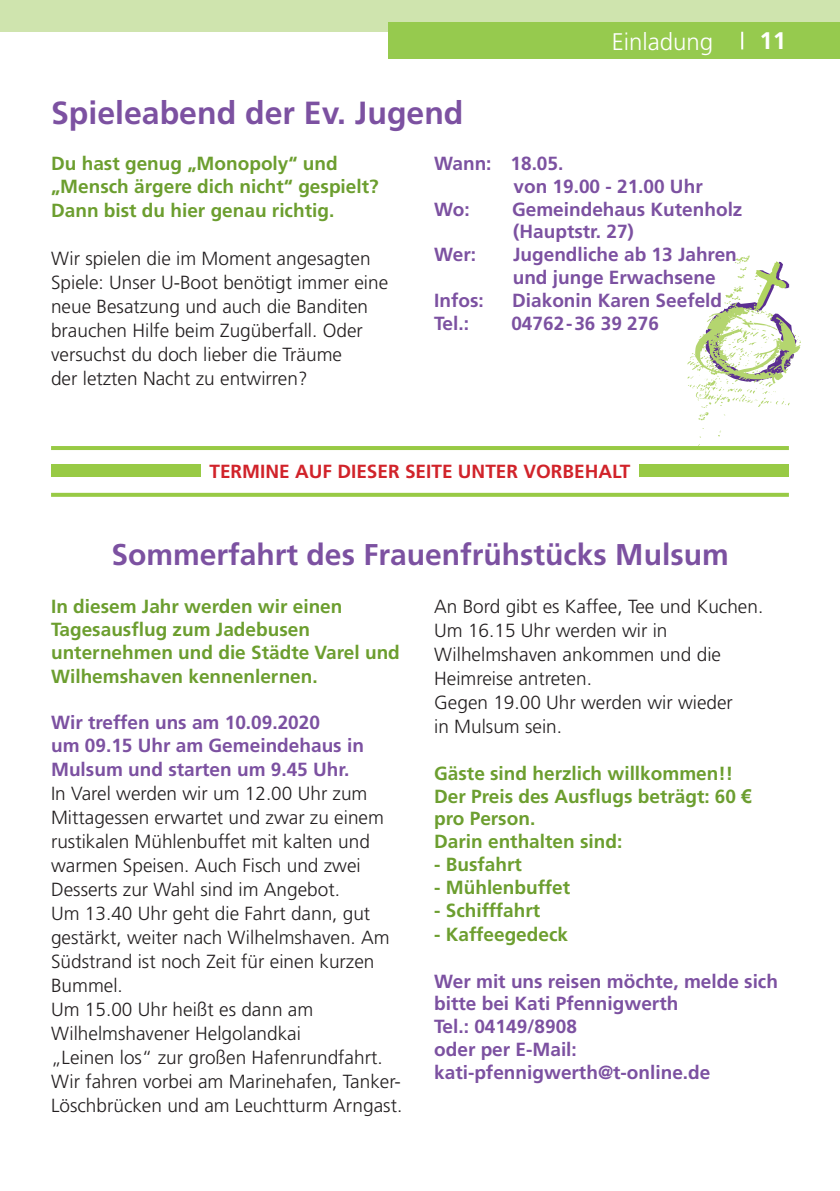
<style>
.page{position:relative;width:840px;height:1191px;background:#fff}
.page>*{position:absolute;margin:0;border:0;box-sizing:border-box;transform-origin:0 0}
.t1{font:700 32px "Frutiger";color:#7c51a1}
.t2{font:700 30px "Frutiger";color:#7c51a1}
.t3{font:300 24px "Frutiger";color:#fff}
.t4{font:700 24px "Frutiger";color:#fff}
.t5{font:300 19px/24px "Frutiger";color:#231f20}
.t6{font:700 19px/22.8px "Frutiger";color:#7c51a1}
.t7{font:700 19px/23.2px "Frutiger";color:#6c9e2f}
.t8{font:700 19px "Frutiger";color:#d1232a}
.s1{font-family:"Arial"}
</style>
<div class="page">
<div style="left:0;top:0;width:839px;height:32px;background:#cfe4ae"></div>
<div style="left:388px;top:22px;width:451px;height:37px;background:#96ca4e"></div>
<svg style="left:741px;top:32px;width:1px;height:17px"></svg>
<svg style="left:687px;top:255px;width:113px;height:195px"></svg>
<div style="left:51px;top:464px;width:150px;height:13px;background:#98ca45"></div>
<div style="left:638px;top:464px;width:150px;height:13px;background:#98ca45"></div>
<hr style="left:51px;top:446px;width:737px;height:4px;background:#98ca45">
<svg style="left:51px;top:493px;width:737px;height:4px;background:#9ccc4c"></svg>
<p class="t3" style="left:611px;top:28px;width:103px">Einladung</p>
<p class="t4" style="left:759px;top:27px;width:28px">11</p>
<h1 class="t1" style="left:51px;top:94px;width:413px">Spieleabend der Ev. Jugend</h1>
<p class="t6" style="left:434px;top:152px;width:131px">Wann: 18.05.</p>
<p class="t6" style="left:513px;top:175px;width:191px">von 19.00 - 21.00 Uhr</p>
<p class="t6" style="left:434px;top:198px;width:37px">Wo:</p>
<p class="t6" style="left:512px;top:198px;width:232px">Gemeindehaus Kutenholz (Hauptstr. 27)</p>
<p class="t6" style="left:434px;top:243px;width:43px">Wer:</p>
<p class="t6" style="left:512px;top:243px;width:225px">Jugendliche ab 13 Jahren und junge Erwachsene</p>
<p class="t6" style="left:434px;top:289px;width:51px">Infos:</p>
<p class="t6" style="left:512px;top:289px;width:211px">Diakonin Karen Seefeld</p>
<p class="t6" style="left:434px;top:312px;width:36px">Tel.:</p>
<p class="t6" style="left:511px;top:312px;width:149px">04762-36 39 276</p>
<p class="t7" style="left:51px;top:152px;width:329px">Du hast genug „Monopoly“ und „Mensch ärgere dich nicht“ gespielt?<br>Dann bist du hier genau richtig.</p>
<p class="t5" style="left:51px;top:247px;width:338px">Wir spielen die im Moment angesagten Spiele: Unser U-Boot benötigt immer eine neue Besatzung und auch die Banditen brauchen Hilfe beim Zugüberfall. Oder versuchst du doch lieber die Träume<br>der letzten Nacht zu entwirren?</p>
<p class="t8" style="left:209px;top:460px;width:422px">TERMINE AUF DIESER SEITE UNTER VORBEHALT</p>
<h2 class="t2" style="left:111px;top:537px;width:618px">Sommerfahrt des Frauenfrühstücks Mulsum</h2>
<p class="t5" style="left:434px;top:594px;width:330px">An Bord gibt es Kaffee, Tee und Kuchen.<br>Um 16.15 Uhr werden wir in<br>Wilhelmshaven ankommen und die<br>Heimreise antreten.<br>Gegen 19.00 Uhr werden wir wieder<br>in Mulsum sein.</p>
<p class="t7" style="left:434px;top:762px;width:319px">Gäste sind herzlich willkommen!!<br>Der Preis des Ausflugs beträgt: 60 <span class="s1">€ </span>pro Person.<br>Darin enthalten sind:</p>
<p class="t7" style="left:434px;top:853px;width:89px">- Busfahrt</p>
<p class="t7" style="left:434px;top:875px;width:137px">- Mühlenbuffet</p>
<p class="t7" style="left:434px;top:898px;width:107px">- Schifffahrt</p>
<p class="t7" style="left:434px;top:922px;width:135px">- Kaffeegedeck</p>
<p class="t6" style="left:434px;top:969px;width:345px">Wer mit uns reisen möchte, melde sich bitte bei Kati Pfennigwerth<br>Tel.: 04149/8908<br>oder per E-Mail: kati-pfennigwerth@t-online.de</p>
<p class="t7" style="left:51px;top:595px;width:350px">In diesem Jahr werden wir einen<br>Tagesausflug zum Jadebusen unternehmen und die Städte Varel und<br>Wilhemshaven kennenlernen.</p>
<p class="t6" style="left:51px;top:711px;width:314px;line-height:23.4px">Wir treffen uns am 10.09.2020<br>um 09.15 Uhr am Gemeindehaus in<br>Mulsum und starten um 9.45 Uhr.</p>
<p class="t5" style="left:51px;top:782px;width:352px">In Varel werden wir um 12.00 Uhr zum Mittagessen erwartet und zwar zu einem rustikalen Mühlenbuffet mit kalten und warmen Speisen. Auch Fisch und zwei Desserts zur Wahl sind im Angebot.<br>Um 13.40 Uhr geht die Fahrt dann, gut gestärkt, weiter nach Wilhelmshaven. Am Südstrand ist noch Zeit für einen kurzen Bummel.<br>Um 15.00 Uhr heißt es dann am Wilhelmshavener Helgolandkai<br>„Leinen los“ zur großen Hafenrundfahrt.<br>Wir fahren vorbei am Marinehafen, Tanker-Löschbrücken und am Leuchtturm Arngast.</p>
</div>
